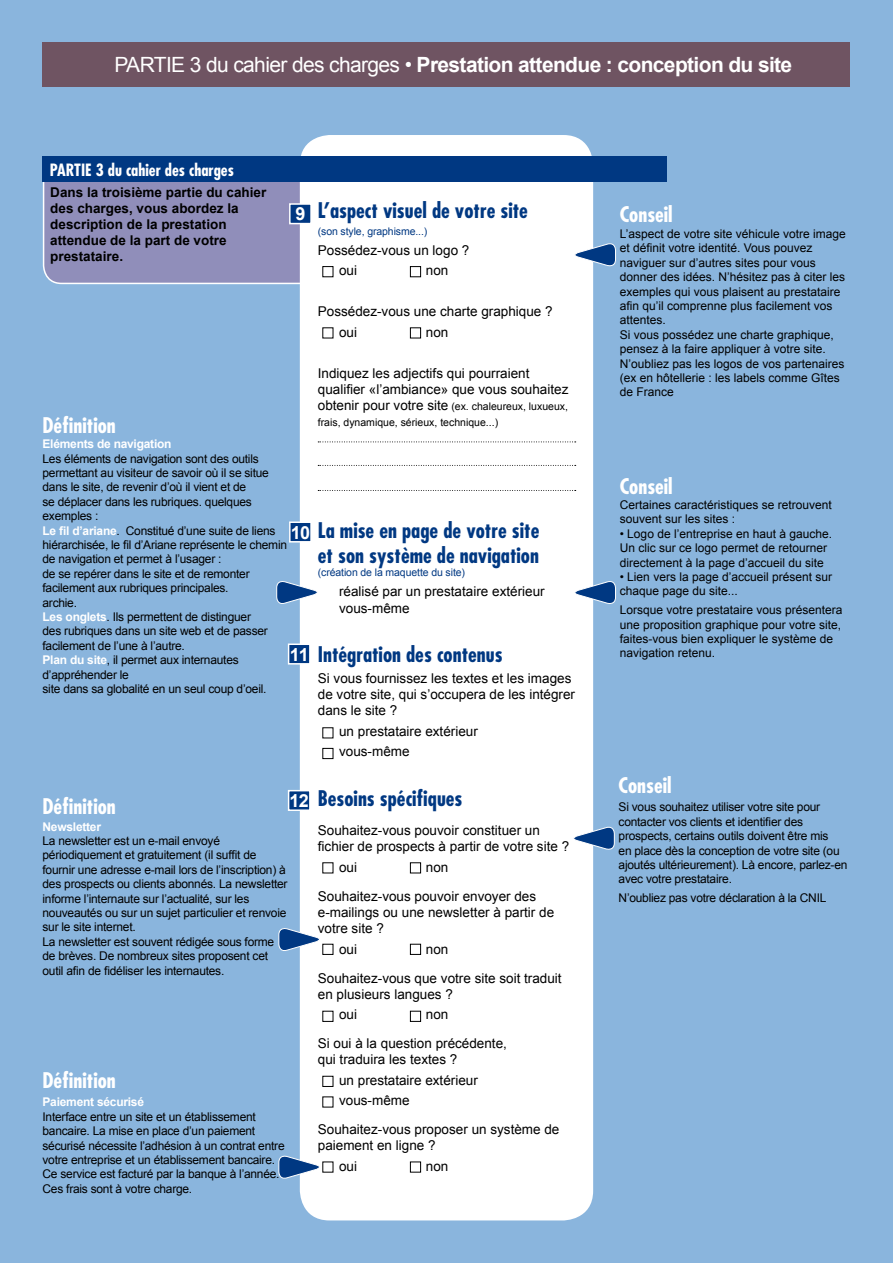
<style>
.page{position:relative;width:893px;height:1263px;background:#8ab5dd}
.page>*{position:absolute;margin:0;border:0;box-sizing:border-box;transform-origin:0 0}
.t1{font:700 condensed 21px/25.2px "Futura";color:#003882}
.t2{font:700 21px "Arial";letter-spacing:-.03em;color:#fff}
.t3{font:700 condensed 21px "Futura";color:#fff}
.t4{font:700 18px "Arial";color:#fff}
.t5{font:700 condensed 16.5px "Futura";color:#fff}
.t6{font:13.5px/16.2px "Arial";color:#000}
.t7{font:700 13.5px/16.2px "Arial";color:#000}
.t8{font:12px/14.4px "Arial";letter-spacing:-.02em;color:#000}
.t9{font:12px/14.4px "Arial";color:#000}
.t10{font:700 12px "Arial";letter-spacing:-.02em;color:#fff}
.t11{font:10.5px/16.2px "Arial";color:#000}
.t12{font:10.5px "Arial";letter-spacing:-.01em;color:#003882}
.s1{font-weight:400}
.s2{font-weight:700;color:#fff}
.s3{font-size:13.5px}
</style>
<div class="page">
<div style="left:44px;top:157px;width:306px;height:126px;background:#908eba;border-radius:18px"></div>
<div style="left:43px;top:156px;width:308px;height:128px;border:2px solid #fff;border-radius:18px"></div>
<div style="left:300px;top:135px;width:293px;height:1085px;background:#fff;border-radius:30px"></div>
<div style="left:240px;top:156px;width:426px;height:26px;background:#003882"></div>
<div style="left:43px;top:156px;width:198px;height:26px;background:#003882"></div>
<div style="left:322px;top:748px;width:11px;height:11px;border:1px solid #000"></div>
<div style="left:322px;top:266px;width:11px;height:11px;border:1px solid #000"></div>
<svg style="left:318px;top:441px;width:258px;height:1px"></svg>
<svg style="left:318px;top:465px;width:258px;height:1px"></svg>
<div style="left:43px;top:43px;width:807px;height:44px;background:#6f5462"></div>
<svg style="left:318px;top:490px;width:258px;height:1px"></svg>
<div style="left:289px;top:644px;width:21px;height:20px;background:#003882"></div>
<div style="left:288px;top:643px;width:23px;height:21px;border:2px solid #fff"></div>
<div style="left:289px;top:791px;width:21px;height:19px;background:#003882"></div>
<div style="left:288px;top:790px;width:23px;height:21px;border:2px solid #fff"></div>
<div style="left:290px;top:204px;width:21px;height:20px;background:#003882"></div>
<div style="left:289px;top:203px;width:23px;height:21px;border:2px solid #fff"></div>
<div style="left:290px;top:522px;width:21px;height:20px;background:#003882"></div>
<div style="left:289px;top:521px;width:23px;height:21px;border:2px solid #fff"></div>
<div style="left:410px;top:266px;width:11px;height:11px;border:1px solid #000"></div>
<div style="left:410px;top:327px;width:11px;height:11px;border:1px solid #000"></div>
<div style="left:410px;top:862px;width:11px;height:11px;border:1px solid #000"></div>
<div style="left:322px;top:944px;width:11px;height:11px;border:1px solid #000"></div>
<div style="left:410px;top:944px;width:11px;height:11px;border:1px solid #000"></div>
<div style="left:322px;top:1011px;width:11px;height:11px;border:1px solid #000"></div>
<div style="left:410px;top:1011px;width:11px;height:11px;border:1px solid #000"></div>
<div style="left:410px;top:1161px;width:11px;height:11px;border:1px solid #000"></div>
<div style="left:322px;top:1076px;width:11px;height:11px;border:1px solid #000"></div>
<svg style="left:278px;top:926px;width:46px;height:26px"></svg>
<svg style="left:278px;top:1154px;width:46px;height:26px"></svg>
<svg style="left:276px;top:579px;width:42px;height:26px"></svg>
<svg style="left:573px;top:825px;width:42px;height:26px"></svg>
<svg style="left:575px;top:242px;width:41px;height:26px"></svg>
<svg style="left:575px;top:579px;width:41px;height:27px"></svg>
<h1 class="t2" style="left:114px;top:53px;width:679px"><span class="s1">PARTIE 3 du cahier des charges •</span> Prestation attendue : conception du site</h1>
<h3 class="t5" style="left:50px;top:159px;width:186px">PARTIE 3 du cahier des charges</h3>
<p class="t7" style="left:50px;top:184px;width:218px">Dans la troisième partie du cahier des charges, vous abordez la description de la prestation attendue de la part de votre prestataire.</p>
<h2 class="t4" style="left:295px;top:204px;width:12px">9</h2>
<h1 class="t3" style="left:43px;top:412px;width:75px">Définition</h1>
<p class="t10" style="left:43px;top:437px;width:130px">Eléments de navigation</p>
<p class="t8" style="left:43px;top:451px;width:246px">Les éléments de navigation sont des outils permettant au visiteur de savoir où il se situe dans le site, de revenir d’où il vient et de<br>se déplacer dans les rubriques. quelques exemples :<br><span class="s2">Le fil d’ariane</span>. Constitué d’une suite de liens hiérarchisée, le fil d’Ariane représente le chemin de navigation et permet à l’usager :<br>de se repérer dans le site et de remonter facilement aux rubriques principales.<br>archie.<br><span class="s2">Les onglets</span>. Ils permettent de distinguer<br>des rubriques dans un site web et de passer facilement de l’une à l’autre.<br><span class="s2">Plan du site</span>, il permet aux internautes d’appréhender le<br>site dans sa globalité en un seul coup d’oeil.</p>
<h2 class="t4" style="left:291px;top:522px;width:21px">10</h2>
<h2 class="t4" style="left:290px;top:644px;width:21px">11</h2>
<h1 class="t3" style="left:43px;top:792px;width:75px">Définition</h1>
<h2 class="t4" style="left:290px;top:791px;width:21px">12</h2>
<p class="t10" style="left:43px;top:820px;width:60px">Newsletter</p>
<p class="t8" style="left:43px;top:833px;width:247px">La newsletter est un e-mail envoyé périodiquement et gratuitement (il suffit de fournir une adresse e-mail lors de l’inscription) à des prospects ou clients abonnés. La newsletter informe l’internaute sur l’actualité, sur les nouveautés ou sur un sujet particulier et renvoie sur le site internet.<br>La newsletter est souvent rédigée sous forme de brèves. De nombreux sites proposent cet outil afin de fidéliser les internautes.</p>
<h1 class="t3" style="left:43px;top:1067px;width:75px">Définition</h1>
<p class="t10" style="left:43px;top:1095px;width:103px">Paiement sécurisé</p>
<p class="t8" style="left:43px;top:1109px;width:244px">Interface entre un site et un établissement bancaire. La mise en place d’un paiement sécurisé nécessite l’adhésion à un contrat entre votre entreprise et un établissement bancaire.<br>Ce service est facturé par la banque à l’année.<br>Ces frais sont à votre charge.</p>
<h1 class="t1" style="left:318px;top:198px;width:212px">L’aspect visuel de votre site</h1>
<p class="t12" style="left:318px;top:225px;width:111px">(son style, graphisme...)</p>
<p class="t6" style="left:339px;top:240px;width:132px;line-height:20.4px;text-indent:-21px">Possédez-vous un logo ? oui</p>
<p class="t6" style="left:426px;top:263px;width:24px">non</p>
<p class="t6" style="left:339px;top:301px;width:215px;line-height:20.4px;text-indent:-21px">Possédez-vous une charte graphique ? oui</p>
<p class="t6" style="left:426px;top:324px;width:24px">non</p>
<p class="t6" style="left:318px;top:365px;width:252px">Indiquez les adjectifs qui pourraient qualifier «l’ambiance» que vous souhaitez</p>
<p class="t11" style="left:318px;top:398px;width:252px"><span class="s3">obtenir pour votre site</span> (ex. chaleureux, luxueux, frais, dynamique, sérieux, technique...)</p>
<h1 class="t1" style="left:318px;top:518px;width:223px">La mise en page de votre site et son système de navigation</h1>
<p class="t12" style="left:318px;top:566px;width:149px">(création de la maquette du site)</p>
<p class="t6" style="left:339px;top:584px;width:207px">réalisé par un prestataire extérieur vous-même</p>
<h1 class="t1" style="left:318px;top:642px;width:186px">Intégration des contenus</h1>
<p class="t6" style="left:318px;top:670px;width:259px">Si vous fournissez les textes et les images de votre site, qui s’occupera de les intégrer dans le site ?</p>
<p class="t6" style="left:339px;top:721px;width:140px;line-height:20.4px">un prestataire extérieur vous-même</p>
<h1 class="t1" style="left:318px;top:786px;width:146px">Besoins spécifiques</h1>
<p class="t6" style="left:318px;top:822px;width:253px">Souhaitez-vous pouvoir constituer un fichier de prospects à partir de votre site ?</p>
<p class="t6" style="left:339px;top:859px;width:20px">oui</p>
<p class="t6" style="left:318px;top:853px;width:220px;line-height:29px;text-indent:108px">non<br>Souhaitez-vous pouvoir envoyer des</p>
<p class="t6" style="left:318px;top:904px;width:238px">e-mailings ou une newsletter à partir de votre site ?</p>
<p class="t6" style="left:339px;top:941px;width:20px">oui</p>
<p class="t6" style="left:318px;top:934px;width:245px;line-height:29px;text-align:center">non<br>Souhaitez-vous que votre site soit traduit</p>
<p class="t6" style="left:339px;top:984px;width:115px;line-height:20.4px;text-indent:-21px">en plusieurs langues ? oui</p>
<p class="t6" style="left:318px;top:1000px;width:191px;line-height:29px;text-indent:108px">non<br>Si oui à la question précédente,</p>
<p class="t6" style="left:339px;top:1049px;width:140px;line-height:20.4px;text-indent:-21px">qui traduira les textes ?<br>un prestataire extérieur vous-même</p>
<p class="t6" style="left:318px;top:1121px;width:243px">Souhaitez-vous proposer un système de paiement en ligne ?</p>
<p class="t6" style="left:339px;top:1158px;width:20px">oui</p>
<p class="t6" style="left:426px;top:1158px;width:24px">non</p>
<h1 class="t3" style="left:620px;top:200px;width:54px">Conseil</h1>
<p class="t9" style="left:620px;top:227px;width:228px">L’aspect de votre site véhicule votre image et définit votre identité. Vous pouvez naviguer sur d’autres sites pour vous donner des idées. N’hésitez pas à citer les exemples qui vous plaisent au prestataire afin qu’il comprenne plus facilement vos attentes.<br>Si vous possédez une charte graphique, pensez à la faire appliquer à votre site.<br>N’oubliez pas les logos de vos partenaires (ex en hôtellerie : les labels comme Gîtes de France</p>
<h1 class="t3" style="left:620px;top:472px;width:54px">Conseil</h1>
<p class="t9" style="left:620px;top:498px;width:214px">Certaines caractéristiques se retrouvent souvent sur les sites :</p>
<p class="t9" style="left:620px;top:526px;width:214px">• Logo de l’entreprise en haut à gauche.<br>Un clic sur ce logo permet de retourner directement à la page d’accueil du site</p>
<p class="t9" style="left:620px;top:570px;width:214px">• Lien vers la page d’accueil présent sur chaque page du site...</p>
<p class="t9" style="left:620px;top:603px;width:224px">Lorsque votre prestataire vous présentera une proposition graphique pour votre site, faites-vous bien expliquer le système de navigation retenu.</p>
<h1 class="t3" style="left:619px;top:772px;width:54px">Conseil</h1>
<p class="t8" style="left:619px;top:800px;width:230px">Si vous souhaitez utiliser votre site pour contacter vos clients et identifier des prospects, certains outils doivent être mis<br>en place dès la conception de votre site (ou ajoutés ultérieurement). Là encore, parlez-en avec votre prestataire.</p>
<p class="t8" style="left:619px;top:891px;width:209px">N’oubliez pas votre déclaration à la CNIL</p>
</div>
